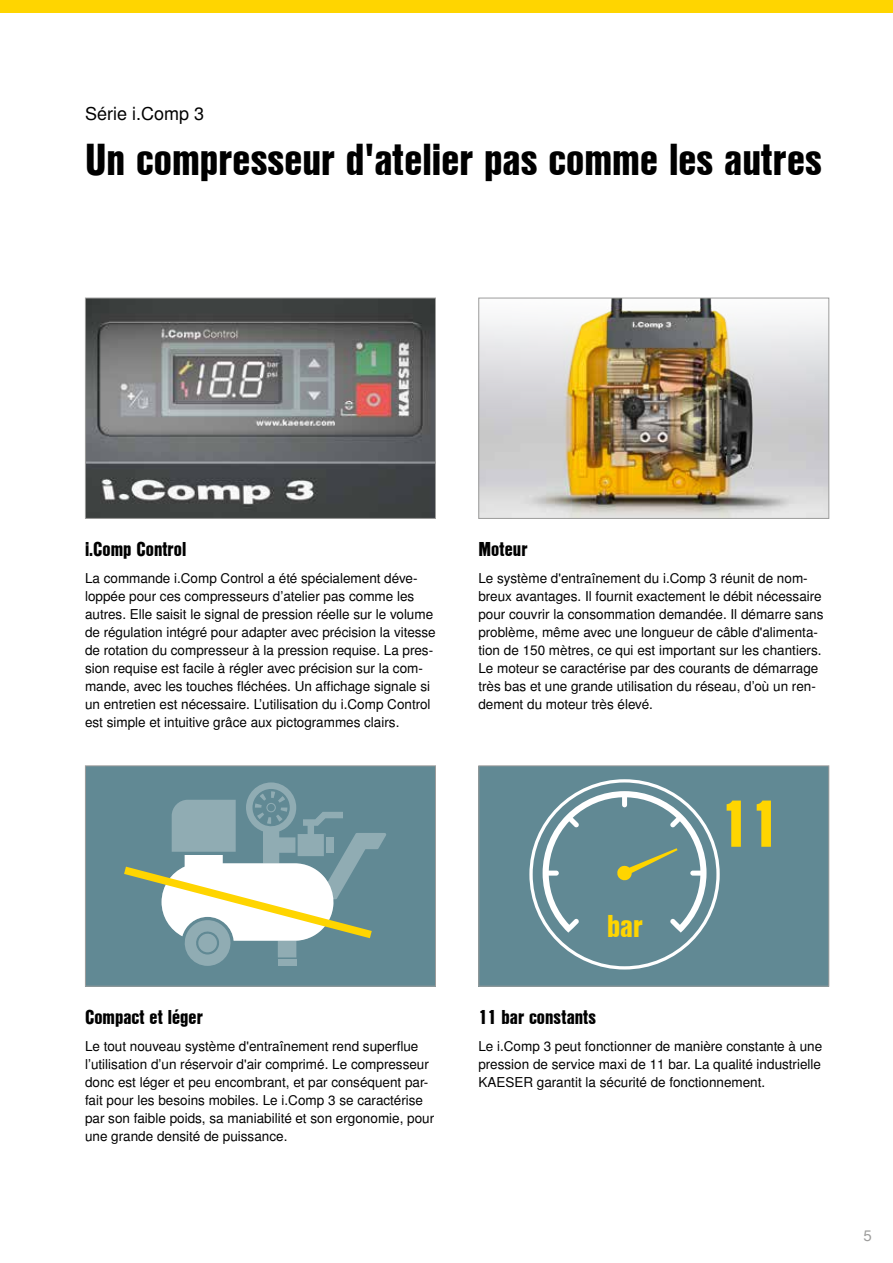
<style>
.page{position:relative;width:893px;height:1263px;background:#fff}
.page>*{position:absolute;margin:0;border:0;box-sizing:border-box;transform-origin:0 0}
.t1{font:64.35px "Nimbus San L Bla Con";color:#ffd500}
.t2{font:43.5px "Nimbus San L Bla Con";color:#000}
.t3{font:30.75px "Nimbus San L Bla Con";color:#ffd500}
.t4{font:19.5px "Nimbus San L Bla Con";color:#000}
.t5{font:18px "Nimbus San L";color:#000}
.t6{font:15px "Nimbus San L";color:#9d9d9c}
.t7{font:13.5px/18px "Nimbus San L";color:#000}
</style>
<div class="page">
<img style="left:87px;top:300px;width:347px;height:217px">
<div style="left:85px;top:298px;width:351px;height:221px;border:1px solid #9d9d9c"></div>
<div style="left:85px;top:766px;width:350px;height:220px;background:#618994"></div>
<div style="left:85px;top:765px;width:351px;height:221px;border:1px solid #9d9d9c"></div>
<div style="left:479px;top:766px;width:350px;height:220px;background:#618994"></div>
<svg style="left:529px;top:779px;width:191px;height:190px"></svg>
<div style="left:478px;top:765px;width:351px;height:221px;border:1px solid #9d9d9c"></div>
<img style="left:480px;top:300px;width:347px;height:217px">
<div style="left:478px;top:298px;width:351px;height:221px;border:1px solid #9d9d9c"></div>
<div style="left:0;top:0;width:893px;height:13px;background:#ffd500"></div>
<svg style="left:124px;top:782px;width:262px;height:184px"></svg>
<h3 class="t5" style="left:85px;top:103px;width:121px">Série i.Comp 3</h3>
<h2 class="t2" style="left:85px;top:127px;width:738px">Un compresseur d'atelier pas comme les autres</h2>
<h3 class="t4" style="left:85px;top:535px;width:103px">i.Comp Control</h3>
<p class="t7" style="left:85px;top:570px;width:352px">La commande i.Comp Control a été spécialement déve&shy;loppée pour ces compresseurs d’atelier pas comme les autres. Elle saisit le signal de pression réelle sur le volume de régulation intégré pour adapter avec précision la vitesse de rotation du compresseur à la pression requise. La pres&shy;sion requise est facile à régler avec précision sur la com&shy;mande, avec les touches fléchées. Un affichage signale si un entretien est nécessaire. L’utilisation du i.Comp Control est simple et intuitive grâce aux pictogrammes clairs.</p>
<h3 class="t4" style="left:85px;top:1003px;width:119px">Compact et léger</h3>
<p class="t7" style="left:85px;top:1038px;width:351px">Le tout nouveau système d'entraînement rend superflue l’utilisation d’un réservoir d'air comprimé. Le compresseur donc est léger et peu encombrant, et par conséquent par&shy;fait pour les besoins mobiles. Le i.Comp 3 se caractérise par son faible poids, sa maniabilité et son ergonomie, pour une grande densité de puissance.</p>
<h3 class="t4" style="left:478px;top:535px;width:51px">Moteur</h3>
<p class="t7" style="left:478px;top:570px;width:347px">Le système d'entraînement du i.Comp 3 réunit de nom&shy;breux avantages. Il fournit exactement le débit nécessaire pour couvrir la consommation demandée. Il démarre sans problème, même avec une longueur de câble d'alimenta&shy;tion de 150 mètres, ce qui est important sur les chantiers.<br>Le moteur se caractérise par des courants de démarrage très bas et une grande utilisation du réseau, d’où un ren&shy;dement du moteur très élevé.</p>
<h3 class="t3" style="left:607px;top:903px;width:37px">bar</h3>
<h1 class="t1" style="left:720px;top:775px;width:62px">11</h1>
<h3 class="t4" style="left:478px;top:1003px;width:119px">11 bar constants</h3>
<p class="t7" style="left:478px;top:1038px;width:345px;text-align:justify">Le i.Comp 3 peut fonctionner de manière constante à une pression de service maxi de 11 bar. La qualité industrielle KAESER garantit la sécurité de fonctionnement.</p>
<p class="t6" style="left:863px;top:1226px;width:10px">5</p>
</div>
